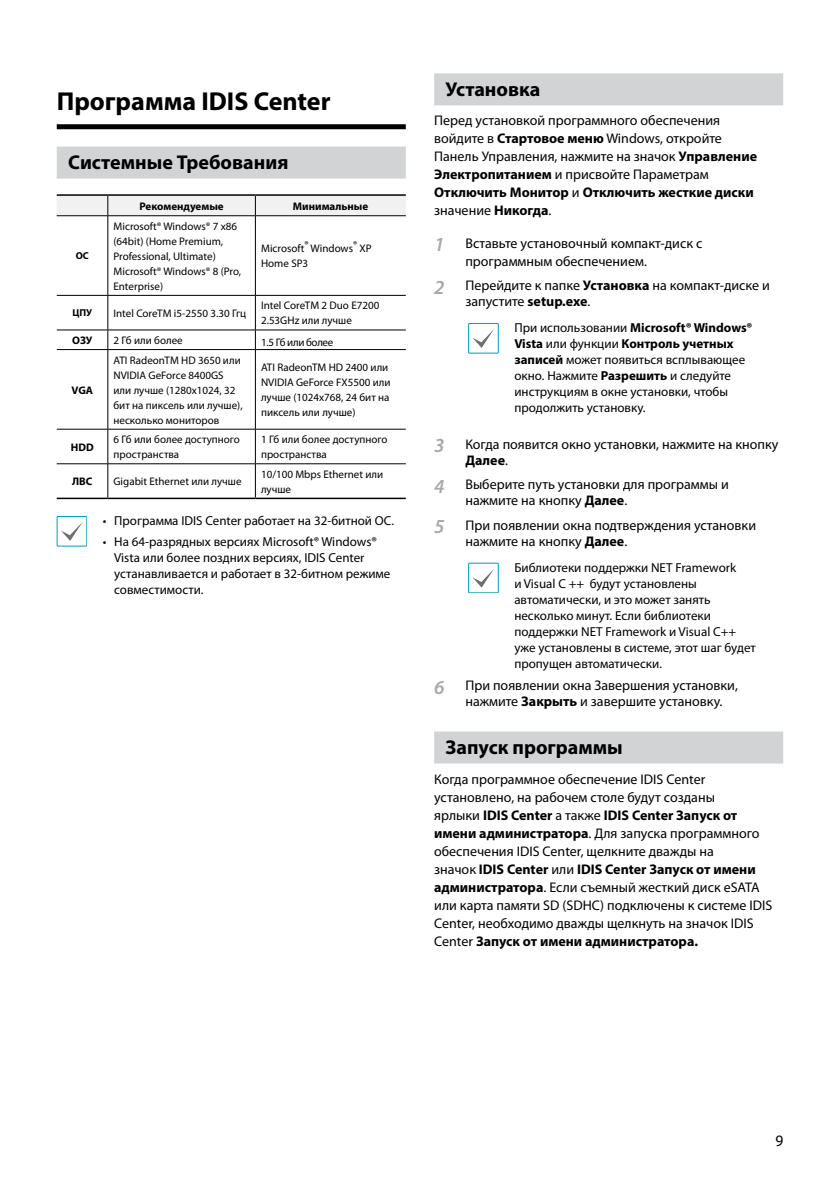
<style>
.page{position:relative;width:840px;height:1191px;background:#fff}
.page>*{position:absolute;margin:0;border:0;box-sizing:border-box;transform-origin:0 0}
.t1{font:700 26px "Myriad Pro";color:#000}
.t2{font:700 20px "Myriad Pro";color:#000}
.t3{font:16px "Myriad Pro";color:#000;scale:.96 1}
.t4{font:14px/18px "Myriad Pro";color:#000}
.t5{font:13px/16px "Myriad Pro";color:#000}
.t6{font:11px/15px "Myriad Pro";color:#000}
.t7{font:700 11px "Myriad Pro";color:#000}
.t8{font:11px "Myriad Pro";letter-spacing:-.03em;color:#000}
.t9{font:700 10px "Myriad Pro";color:#000}
.s1{font-weight:700}
.s2{font-weight:600;font-style:italic;font-size:20px;color:#a7a9ac}
</style>
<div class="page">
<div style="left:57px;top:124px;width:348px;height:5px;background:#000"></div>
<div style="left:57px;top:147px;width:348px;height:32px;background:#d1d3d4"></div>
<div style="left:57px;top:196px;width:348px;height:19px;background:#f1f1f2"></div>
<hr style="left:57px;top:215px;width:51px;height:1px;background:#000">
<hr style="left:108px;top:215px;width:147px;height:1px;background:#000">
<hr style="left:107px;top:216px;width:1px;height:79px;background:#000">
<hr style="left:255px;top:215px;width:150px;height:1px;background:#000">
<hr style="left:255px;top:216px;width:1px;height:79px;background:#000">
<hr style="left:57px;top:295px;width:51px;height:1px;background:#000">
<hr style="left:108px;top:295px;width:147px;height:1px;background:#000">
<hr style="left:107px;top:296px;width:1px;height:34px;background:#000">
<hr style="left:255px;top:295px;width:150px;height:1px;background:#000">
<hr style="left:255px;top:296px;width:1px;height:34px;background:#000">
<hr style="left:57px;top:330px;width:51px;height:1px;background:#000">
<hr style="left:108px;top:330px;width:147px;height:1px;background:#000">
<svg style="left:107px;top:330px;width:1px;height:19px"></svg>
<hr style="left:255px;top:330px;width:150px;height:1px;background:#000">
<svg style="left:255px;top:330px;width:1px;height:19px"></svg>
<hr style="left:57px;top:349px;width:51px;height:1px;background:#000">
<hr style="left:108px;top:349px;width:147px;height:1px;background:#000">
<hr style="left:107px;top:350px;width:1px;height:79px;background:#000">
<hr style="left:255px;top:349px;width:150px;height:1px;background:#000">
<hr style="left:255px;top:350px;width:1px;height:79px;background:#000">
<hr style="left:57px;top:429px;width:51px;height:1px;background:#000">
<hr style="left:108px;top:429px;width:147px;height:1px;background:#000">
<hr style="left:107px;top:429px;width:1px;height:34px;background:#000">
<hr style="left:255px;top:429px;width:150px;height:1px;background:#000">
<hr style="left:255px;top:429px;width:1px;height:34px;background:#000">
<hr style="left:57px;top:463px;width:51px;height:1px;background:#000">
<hr style="left:108px;top:463px;width:147px;height:1px;background:#000">
<hr style="left:107px;top:464px;width:1px;height:33px;background:#000">
<hr style="left:255px;top:463px;width:150px;height:1px;background:#000">
<hr style="left:255px;top:464px;width:1px;height:33px;background:#000">
<hr style="left:57px;top:194px;width:51px;height:2px;background:#000">
<hr style="left:108px;top:194px;width:147px;height:2px;background:#000">
<hr style="left:255px;top:194px;width:150px;height:2px;background:#000">
<hr style="left:57px;top:497px;width:51px;height:2px;background:#000">
<hr style="left:108px;top:497px;width:147px;height:2px;background:#000">
<hr style="left:255px;top:497px;width:150px;height:2px;background:#000">
<div style="left:57px;top:516px;width:30px;height:30px;border:1px solid #00a0af"></div>
<svg style="left:61px;top:523px;width:21px;height:18px"></svg>
<div style="left:434px;top:73px;width:348px;height:32px;background:#d1d3d4"></div>
<div style="left:434px;top:731px;width:348px;height:32px;background:#d1d3d4"></div>
<div style="left:468px;top:323px;width:30px;height:30px;border:1px solid #00a0af"></div>
<svg style="left:473px;top:330px;width:20px;height:18px"></svg>
<div style="left:468px;top:563px;width:30px;height:30px;border:1px solid #00a0af"></div>
<svg style="left:473px;top:570px;width:20px;height:17px"></svg>
<h1 class="t1" style="left:57px;top:84px;width:275px">Программа IDIS Center</h1>
<h2 class="t2" style="left:68px;top:149px;width:222px">Системные Требования</h2>
<p class="t7" style="left:139px;top:199px;width:86px">Рекомендуемые</p>
<p class="t7" style="left:293px;top:199px;width:77px">Минимальные</p>
<p class="t9" style="left:76px;top:249px;width:15px">ОС</p>
<p class="t6" style="left:113px;top:218px;width:129px">Microsoft® Windows® 7 x86 (64bit) (Home Premium,<br>Professional, Ultimate)<br>Microsoft® Windows® 8 (Pro,<br>Enterprise)</p>
<p class="t6" style="left:261px;top:241px;width:112px">Microsoft<sup>®</sup> Windows<sup>®</sup> XP<br>Home SP3</p>
<p class="t9" style="left:72px;top:306px;width:21px">ЦПУ</p>
<p class="t6" style="left:113px;top:305px;width:134px">Intel CoreTM i5-2550 3.30 Ггц</p>
<p class="t6" style="left:261px;top:298px;width:120px">Intel CoreTM 2 Duo E7200<br>2.53GHz или лучше</p>
<p class="t7" style="left:72px;top:333px;width:21px">ОЗУ</p>
<p class="t6" style="left:113px;top:332px;width:71px">2 Гб или более</p>
<p class="t8" style="left:261px;top:335px;width:74px">1.5 Гб или более</p>
<p class="t7" style="left:71px;top:382px;width:23px">VGA</p>
<p class="t6" style="left:113px;top:352px;width:130px">ATI RadeonTM HD 3650 или<br>NVIDIA GeForce 8400GS или лучше (1280x1024, 32 бит на пиксель или лучше), несколько мониторов</p>
<p class="t6" style="left:261px;top:360px;width:131px">ATI RadeonTM HD 2400 или<br>NVIDIA GeForce FX5500 или лучше (1024x768, 24 бит на пиксель или лучше)</p>
<p class="t7" style="left:71px;top:440px;width:24px">HDD</p>
<p class="t6" style="left:113px;top:432px;width:128px">6 Гб или более доступного пространства</p>
<p class="t6" style="left:261px;top:432px;width:128px">1 Гб или более доступного пространства</p>
<p class="t7" style="left:72px;top:474px;width:22px">ЛВС</p>
<p class="t6" style="left:113px;top:474px;width:129px">Gigabit Ethernet или лучше</p>
<p class="t6" style="left:261px;top:466px;width:124px">10/100 Mbps Ethernet или лучше</p>
<p class="t5" style="left:103px;top:513px;width:292px">• Программа IDIS Center работает на 32-битной ОС.</p>
<p class="t5" style="left:114px;top:533px;width:277px;text-indent:-11px">• На 64-разрядных версиях Microsoft® Windows® Vista или более поздних версиях, IDIS Center устанавливается и работает в 32-битном режиме совместимости.</p>
<h2 class="t2" style="left:445px;top:76px;width:96px">Установка</h2>
<p class="t4" style="left:434px;top:111px;width:324px">Перед установкой программного обеспечения войдите в <span class="s1">Стартовое меню</span> Windows, откройте Панель Управления, нажмите на значок <span class="s1">Управление Электропитанием</span> и присвойте Параметрам <span class="s1">Отключить Монитор</span> и <span class="s1">Отключить жесткие диски </span>значение <span class="s1">Никогда</span>.</p>
<p class="t4" style="left:465px;top:234px;width:238px;text-indent:-31px"><span class="s2">1</span> Вставьте установочный компакт-диск с программным обеспечением.</p>
<p class="t4" style="left:465px;top:277px;width:306px;line-height:16px;text-indent:-31px"><span class="s2">2</span> Перейдите к папке <span class="s1">Установка</span> на компакт-диске и запустите <span class="s1">setup.exe</span>.</p>
<p class="t5" style="left:514px;top:320px;width:240px">При использовании <span class="s1">Microsoft® Windows® Vista</span> или функции <span class="s1">Контроль учетных записей</span> может появиться всплывающее окно. Нажмите <span class="s1">Разрешить</span> и следуйте инструкциям в окне установки, чтобы продолжить установку.</p>
<p class="t4" style="left:465px;top:436px;width:314px;line-height:16px;text-indent:-31px"><span class="s2">3</span> Когда появится окно установки, нажмите на кнопку<br><span class="s1">Далее</span>.</p>
<p class="t4" style="left:465px;top:476px;width:265px;line-height:16px;text-indent:-31px"><span class="s2">4</span> Выберите путь установки для программы и нажмите на кнопку <span class="s1">Далее</span>.</p>
<p class="t4" style="left:465px;top:517px;width:292px;line-height:16px;text-indent:-31px"><span class="s2">5</span> При появлении окна подтверждения установки нажмите на кнопку <span class="s1">Далее</span>.</p>
<p class="t5" style="left:514px;top:559px;width:243px">Библиотеки поддержки NET Framework<br>и Visual C ++ будут установлены автоматически, и это может занять несколько минут. Если библиотеки поддержки NET Framework и Visual C++ уже установлены в системе, этот шаг будет пропущен автоматически.</p>
<p class="t4" style="left:465px;top:677px;width:274px;line-height:16px;text-indent:-31px"><span class="s2">6</span> При появлении окна Завершения установки, нажмите <span class="s1">Закрыть</span> и завершите установку.</p>
<h2 class="t2" style="left:445px;top:734px;width:178px">Запуск программы</h2>
<p class="t4" style="left:434px;top:769px;width:339px">Когда программное обеспечение IDIS Center установлено, на рабочем столе будут созданы<br>ярлыки <span class="s1">IDIS Center</span> а также <span class="s1">IDIS Center Запуск от имени администратора</span>. Для запуска программного обеспечения IDIS Center, щелкните дважды на<br>значок <span class="s1">IDIS Center</span> или <span class="s1">IDIS Center Запуск от имени администратора</span>. Если съемный жесткий диск eSATA или карта памяти SD (SDHC) подключены к системе IDIS Center, необходимо дважды щелкнуть на значок IDIS Center <span class="s1">Запуск от имени администратора.</span></p>
<p class="t3" style="left:774px;top:1131px;width:10px">9</p>
</div>
